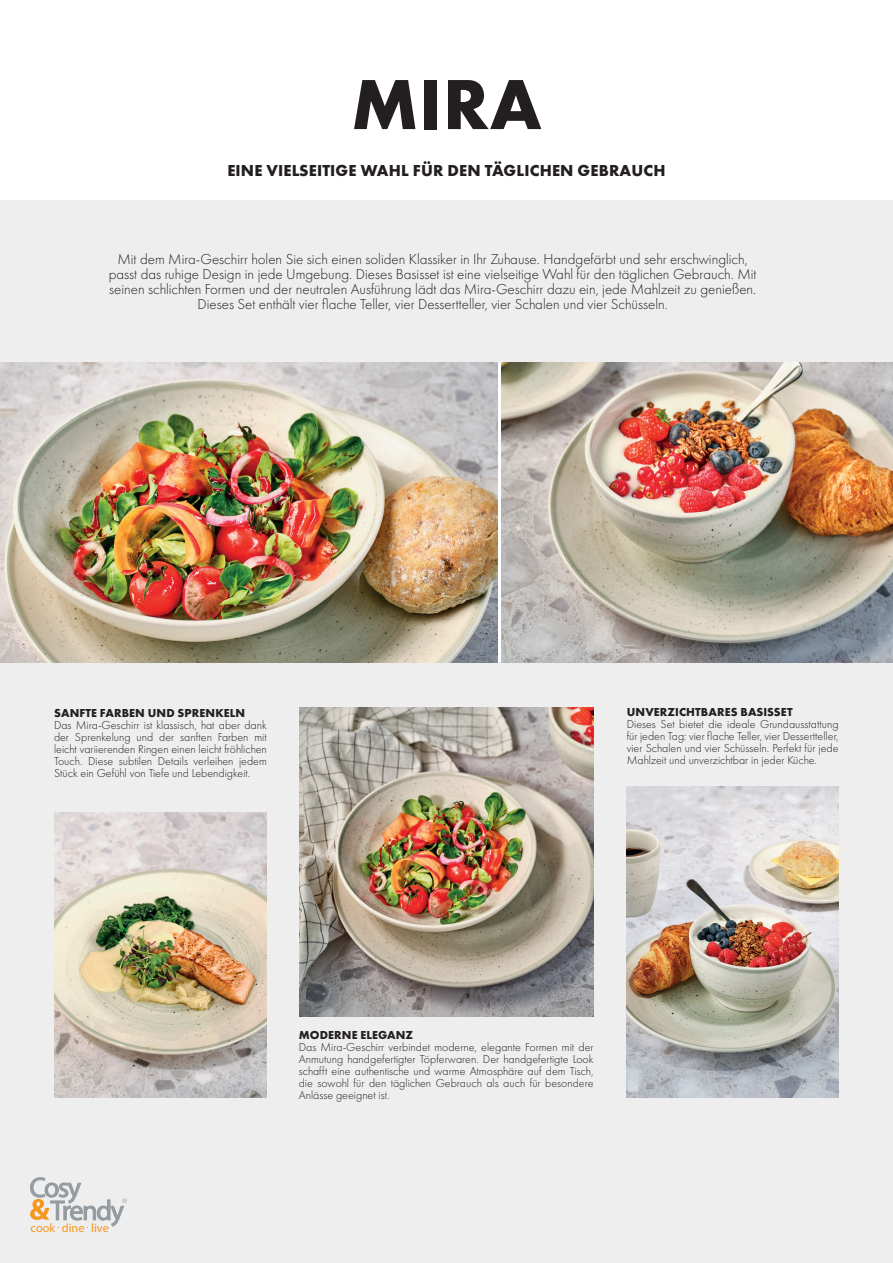
<style>
.page{position:relative;width:893px;height:1263px;background:#fff}
.page>*{position:absolute;margin:0;border:0;box-sizing:border-box;transform-origin:0 0}
.t1{font:700 73.5px "Futura PT";color:#231f20}
.t2{font:700 16.5px "Futura PT";letter-spacing:.01em;color:#231f20}
.t3{font:300 15px/15px "Futura PT";color:#231f20;text-align:center}
.t4{font:12.3px "Myriad Pro";color:#f7971d}
.t5{font:300 12px/12px "Futura PT";color:#231f20;text-align:justify}
.t6{font:700 12px "Futura PT";letter-spacing:.01em;color:#231f20}
</style>
<div class="page">
<div style="left:0;top:662px;width:893px;height:601px;background:#eeeeef"></div>
<div style="left:0;top:200px;width:893px;height:162px;background:#eeeeef"></div>
<img style="left:54px;top:813px;width:213px;height:284px">
<img style="left:299px;top:707px;width:295px;height:309px">
<img style="left:627px;top:786px;width:212px;height:311px">
<img style="left:0;top:362px;width:498px;height:300px">
<img style="left:502px;top:362px;width:391px;height:300px">
<svg style="left:30px;top:1177px;width:97px;height:51px"></svg>
<h1 class="t1" style="left:351px;top:57px;width:192px">MIRA</h1>
<h2 class="t2" style="left:227px;top:160px;width:440px">EINE VIELSEITIGE WAHL FÜR DEN TÄGLICHEN GEBRAUCH</h2>
<p class="t3" style="left:109px;top:252px;width:649px">Mit dem Mira-Geschirr holen Sie sich einen soliden Klassiker in Ihr Zuhause. Handgefärbt und sehr erschwinglich, passt das ruhige Design in jede Umgebung. Dieses Basisset ist eine vielseitige Wahl für den täglichen Gebrauch. Mit seinen schlichten Formen und der neutralen Ausführung lädt das Mira-Geschirr dazu ein, jede Mahlzeit zu genießen.<br>Dieses Set enthält vier flache Teller, vier Dessertteller, vier Schalen und vier Schüsseln.</p>
<p class="t6" style="left:54px;top:705px;width:193px">SANFTE FARBEN UND SPRENKELN</p>
<p class="t5" style="left:54px;top:719px;width:214px">Das Mira-Geschirr ist klassisch, hat aber dank der Sprenkelung und der sanften Farben mit leicht variierenden Ringen einen leicht fröhlichen Touch. Diese subtilen Details verleihen jedem Stück ein Gefühl von Tiefe und Lebendigkeit.</p>
<p class="t6" style="left:627px;top:704px;width:168px">UNVERZICHTBARES BASISSET</p>
<p class="t5" style="left:627px;top:718px;width:213px">Dieses Set bietet die ideale Grundausstattung für jeden Tag: vier flache Teller, vier Dessertteller, vier Schalen und vier Schüsseln. Perfekt für jede Mahlzeit und unverzichtbar in jeder Küche.</p>
<p class="t4" style="left:31px;top:1220px;width:80px">cook dine live</p>
<p class="t6" style="left:299px;top:1027px;width:116px">MODERNE ELEGANZ</p>
<p class="t5" style="left:299px;top:1041px;width:296px">Das Mira-Geschirr verbindet moderne, elegante Formen mit der Anmutung handgefertigter Töpferwaren. Der handgefertigte Look schafft eine authentische und warme Atmosphäre auf dem Tisch, die sowohl für den täglichen Gebrauch als auch für besondere Anlässe geeignet ist.</p>
</div>
